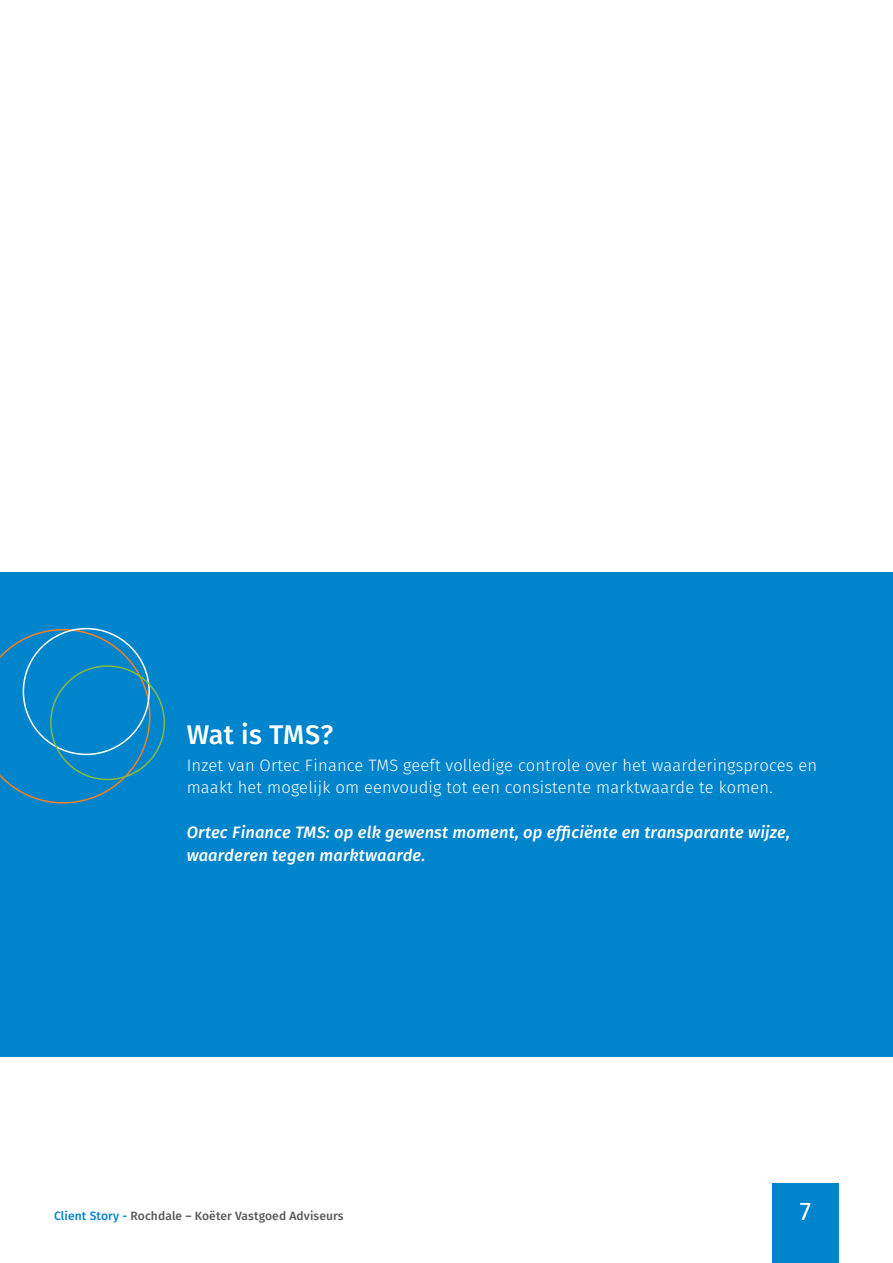
<style>
.page{position:relative;width:893px;height:1263px;background:#fff}
.page>*{position:absolute;margin:0;border:0;box-sizing:border-box;transform-origin:0 0}
.t1{font:500 27px "Fira Sans";letter-spacing:.01em;color:#fff}
.t2{font:25.5px "Fira Sans";color:#fff}
.t3{font:300 16.5px/22.5px "Fira Sans";letter-spacing:.01em;color:#fff}
.t4{font:italic 500 16.5px/22.5px "Fira Sans";letter-spacing:.01em;color:#fff}
.t5{font:500 12px "Fira Sans";letter-spacing:.01em;color:#58595b}
.s1{color:#0084cb}
</style>
<div class="page">
<div style="left:772px;top:1183px;width:67px;height:80px;background:#0084cb"></div>
<div style="left:0;top:572px;width:893px;height:485px;background:#0084cb"></div>
<svg style="left:0;top:629px;width:151px;height:174px"></svg>
<div style="left:50px;top:665px;width:115px;height:115px;border:2px solid #87bb40;border-radius:50%"></div>
<h1 class="t1" style="left:187px;top:713px;width:148px">Wat is TMS?</h1>
<p class="t3" style="left:187px;top:754px;width:632px">Inzet van Ortec Finance TMS geeft volledige controle over het waarderingsproces en maakt het mogelijk om eenvoudig tot een consistente marktwaarde te komen.</p>
<p class="t4" style="left:187px;top:821px;width:605px">Ortec Finance TMS: op elk gewenst moment, op efficiënte en transparante wijze, waarderen tegen marktwaarde.</p>
<p class="t5" style="left:54px;top:1206px;width:291px"><span class="s1">Client Story -</span> Rochdale – Koëter Vastgoed Adviseurs</p>
<h2 class="t2" style="left:800px;top:1192px;width:13px">7</h2>
</div>
